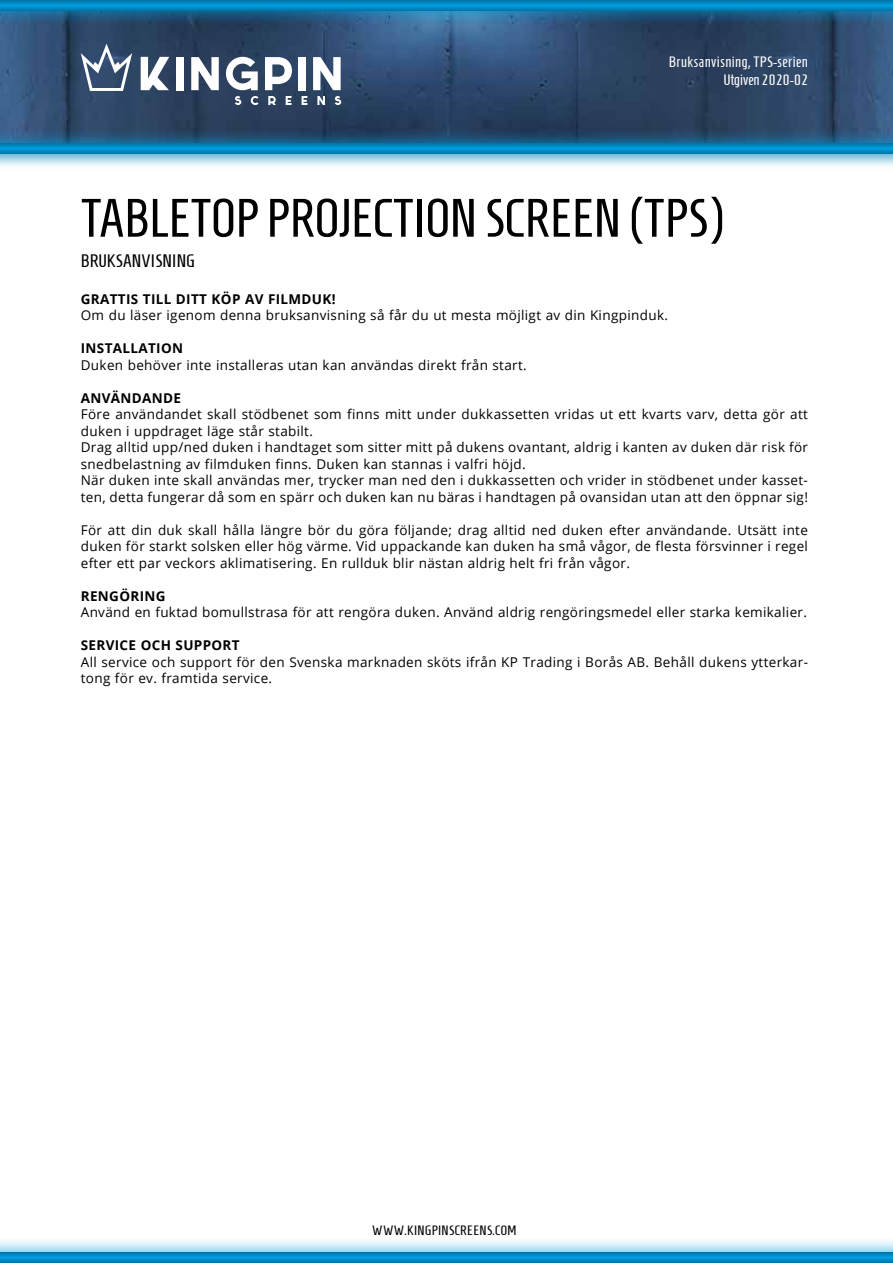
<style>
.page{position:relative;width:893px;height:1263px;background:#fff}
.page>*{position:absolute;margin:0;border:0;box-sizing:border-box;transform-origin:0 0}
.t1{font:54px "Homenaje";color:#000;scale:.95 1}
.t2{font:18px "Homenaje";letter-spacing:.01em;color:#000}
.t3{font:15px/18px "Homenaje";letter-spacing:.03em;color:#fff;text-align:right}
.t4{font:13.5px/16.5px "Open Sans";letter-spacing:.025em;color:#000}
.t5{font:700 13.5px "Open Sans";letter-spacing:.025em;color:#000}
.t6{font:13.5px "Homenaje";letter-spacing:.025em;color:#000}
</style>
<div class="page">
<svg style="left:0;top:1240px;width:893px;height:11px"></svg>
<div style="left:0;top:1251px;width:893px;height:12px;background:#000;opacity:.5"></div>
<img style="left:0;top:27px;width:893px;height:101px">
<svg style="left:141px;top:57px;width:28px;height:33px"></svg>
<div style="left:176px;top:57px;width:8px;height:33px;background:#fff"></div>
<svg style="left:191px;top:57px;width:28px;height:33px"></svg>
<svg style="left:265px;top:57px;width:27px;height:33px"></svg>
<div style="left:298px;top:57px;width:7px;height:33px;background:#fff"></div>
<svg style="left:313px;top:57px;width:28px;height:33px"></svg>
<svg style="left:226px;top:57px;width:32px;height:33px"></svg>
<svg style="left:235px;top:96px;width:6px;height:9px"></svg>
<svg style="left:251px;top:96px;width:7px;height:9px"></svg>
<svg style="left:268px;top:96px;width:8px;height:9px"></svg>
<svg style="left:286px;top:96px;width:6px;height:9px"></svg>
<svg style="left:302px;top:96px;width:5px;height:9px"></svg>
<svg style="left:317px;top:96px;width:8px;height:9px"></svg>
<svg style="left:335px;top:96px;width:6px;height:9px"></svg>
<svg style="left:81px;top:44px;width:51px;height:47px"></svg>
<svg style="left:0;top:128px;width:893px;height:38px;background:#6488a2"></svg>
<div style="left:0;top:142px;width:893px;height:15px;background:#000;opacity:.5"></div>
<svg style="left:0;top:13px;width:893px;height:14px;background:#29577e"></svg>
<div style="left:0;top:0;width:893px;height:13px;background:#000;opacity:.5"></div>
<p class="t3" style="left:669px;top:53px;width:141px">Bruksanvisning, TPS-serien<br>Utgiven 2020-02</p>
<h1 class="t1" style="left:81px;top:189px;width:677px">TABLETOP PROJECTION SCREEN (TPS)</h1>
<h2 class="t2" style="left:81px;top:251px;width:115px">BRUKSANVISNING</h2>
<p class="t5" style="left:81px;top:289px;width:256px">GRATTIS TILL DITT KÖP AV FILMDUK!</p>
<p class="t4" style="left:81px;top:307px;width:589px">Om du läser igenom denna bruksanvisning så får du ut mesta möjligt av din Kingpinduk.</p>
<p class="t5" style="left:81px;top:339px;width:104px">INSTALLATION</p>
<p class="t4" style="left:81px;top:356px;width:447px">Duken behöver inte installeras utan kan användas direkt från start.</p>
<p class="t5" style="left:81px;top:388px;width:102px">ANVÄNDANDE</p>
<p class="t4" style="left:81px;top:406px;width:729px">Före användandet skall stödbenet som finns mitt under dukkassetten vridas ut ett kvarts varv, detta gör att duken i uppdraget läge står stabilt.<br>Drag alltid upp/ned duken i handtaget som sitter mitt på dukens ovantant, aldrig i kanten av duken där risk för snedbelastning av filmduken finns. Duken kan stannas i valfri höjd.<br>När duken inte skall användas mer, trycker man ned den i dukkassetten och vrider in stödbenet under kasset&shy;ten, detta fungerar då som en spärr och duken kan nu bäras i handtagen på ovansidan utan att den öppnar sig!</p>
<p class="t4" style="left:81px;top:521px;width:729px;text-align:justify">För att din duk skall hålla längre bör du göra följande; drag alltid ned duken efter användande. Utsätt inte duken för starkt solsken eller hög värme. Vid uppackande kan duken ha små vågor, de flesta försvinner i regel efter ett par veckors aklimatisering. En rullduk blir nästan aldrig helt fri från vågor.</p>
<p class="t5" style="left:81px;top:586px;width:86px">RENGÖRING</p>
<p class="t4" style="left:81px;top:604px;width:728px">Använd en fuktad bomullstrasa för att rengöra duken. Använd aldrig rengöringsmedel eller starka kemikalier.</p>
<p class="t5" style="left:81px;top:636px;width:160px">SERVICE OCH SUPPORT</p>
<p class="t4" style="left:81px;top:653px;width:729px">All service och support för den Svenska marknaden sköts ifrån KP Trading i Borås AB. Behåll dukens ytterkar&shy;tong för ev. framtida service.</p>
<p class="t6" style="left:372px;top:1222px;width:146px">WWW.KINGPINSCREENS.COM</p>
</div>
